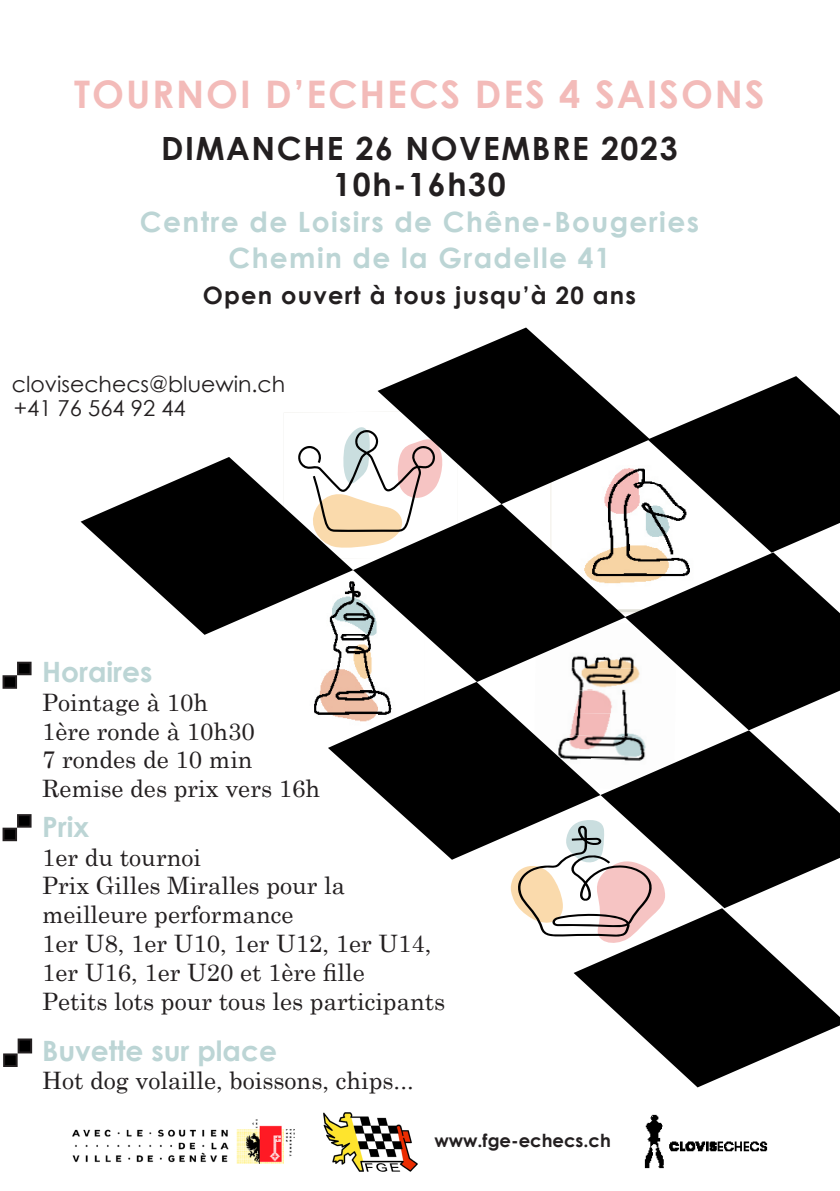
<style>
.page{position:relative;width:840px;height:1191px;background:#fff}
.page>*{position:absolute;margin:0;border:0;box-sizing:border-box;transform-origin:0 0}
.t1{font:700 38px "Century Gothic";letter-spacing:.05em;color:#f3bbb9}
.t2{font:700 32px/36px "Century Gothic";letter-spacing:.05em;color:#231f20;text-align:center}
.t3{font:700 28px "Century Gothic";letter-spacing:.05em;color:#bcd5d5}
.t4{font:700 28px "Century Gothic";color:#bcd5d5}
.t5{font:24px "Century";color:#231f20}
.t6{font:700 24px "Century Gothic";letter-spacing:.05em;color:#231f20}
.t7{font:22px "Century Gothic";color:#231f20}
.t8{font:700 18px "Century Gothic";color:#231f20}
</style>
<div class="page">
<svg style="left:285px;top:412px;width:92px;height:92px"></svg>
<div style="left:4px;top:676px;width:12px;height:12px;background:#000"></div>
<div style="left:3px;top:675px;width:14px;height:14px;border:2px solid #231f20"></div>
<div style="left:18px;top:662px;width:13px;height:12px;background:#000"></div>
<div style="left:17px;top:661px;width:15px;height:14px;border:2px solid #231f20"></div>
<div style="left:4px;top:828px;width:12px;height:12px;background:#000"></div>
<div style="left:3px;top:827px;width:14px;height:14px;border:2px solid #231f20"></div>
<div style="left:18px;top:815px;width:13px;height:11px;background:#000"></div>
<div style="left:17px;top:814px;width:15px;height:13px;border:2px solid #231f20"></div>
<img style="left:314px;top:635px;width:39px;height:80px">
<img style="left:600px;top:682px;width:24px;height:6px">
<img style="left:600px;top:689px;width:24px;height:23px">
<img style="left:600px;top:712px;width:24px;height:18px">
<svg style="left:510px;top:859px;width:90px;height:78px"></svg>
<svg style="left:328px;top:682px;width:272px;height:177px;fill:#000"></svg>
<svg style="left:353px;top:504px;width:271px;height:178px;fill:#000"></svg>
<svg style="left:600px;top:730px;width:239px;height:178px;fill:#000"></svg>
<svg style="left:377px;top:327px;width:247px;height:177px;fill:#000"></svg>
<svg style="left:81px;top:457px;width:272px;height:178px;fill:#000"></svg>
<svg style="left:573px;top:908px;width:266px;height:179px;fill:#000"></svg>
<svg style="left:624px;top:376px;width:215px;height:354px"></svg>
<img style="left:324px;top:1112px;width:93px;height:59px">
<img style="left:72px;top:1119px;width:222px;height:44px">
<img style="left:644px;top:1114px;width:123px;height:54px">
<svg style="left:573px;top:1037px;width:14px;height:50px"></svg>
<div style="left:4px;top:1054px;width:13px;height:12px;background:#000"></div>
<div style="left:3px;top:1053px;width:15px;height:14px;border:2px solid #231f20"></div>
<div style="left:19px;top:1039px;width:12px;height:13px;background:#000"></div>
<div style="left:18px;top:1038px;width:14px;height:15px;border:2px solid #231f20"></div>
<p class="t1" style="left:74px;top:65px;width:691px">TOURNOI D’ECHECS DES 4 SAISONS</p>
<p class="t2" style="left:161px;top:129px;width:517px">DIMANCHE 26 NOVEMBRE 2023<br>10h-16h30</p>
<p class="t3" style="left:140px;top:200px;width:560px">Centre de Loisirs de Chêne-Bougeries</p>
<p class="t3" style="left:228px;top:236px;width:383px">Chemin de la Gradelle 41</p>
<p class="t6" style="left:203px;top:277px;width:434px">Open ouvert à tous jusqu’à 20 ans</p>
<p class="t7" style="left:12px;top:369px;width:275px">clovisechecs@bluewin.ch</p>
<p class="t7" style="left:14px;top:393px;width:173px">+41 76 564 92 44</p>
<p class="t4" style="left:42px;top:650px;width:112px">Horaires</p>
<p class="t5" style="left:42px;top:682px;width:167px">Pointage à 10h</p>
<p class="t5" style="left:42px;top:711px;width:214px">1ère ronde à 10h30</p>
<p class="t5" style="left:42px;top:739px;width:212px">7 rondes de 10 min</p>
<p class="t5" style="left:42px;top:768px;width:279px">Remise des prix vers 16h</p>
<p class="t3" style="left:42px;top:805px;width:49px">Prix</p>
<p class="t5" style="left:42px;top:836px;width:160px">1er du tournoi</p>
<p class="t5" style="left:42px;top:865px;width:304px">Prix Gilles Miralles pour la</p>
<p class="t5" style="left:42px;top:894px;width:253px">meilleure performance</p>
<p class="t5" style="left:42px;top:923px;width:391px">1er U8, 1er U10, 1er U12, 1er U14,</p>
<p class="t5" style="left:42px;top:952px;width:324px">1er U16, 1er U20 et 1ère fille</p>
<p class="t5" style="left:42px;top:980px;width:404px">Petits lots pour tous les participants</p>
<p class="t4" style="left:42px;top:1029px;width:236px">Buvette sur place</p>
<p class="t5" style="left:42px;top:1060px;width:373px">Hot dog volaille, boissons, chips...</p>
<p class="t8" style="left:434px;top:1127px;width:178px">www.fge-echecs.ch</p>
</div>
